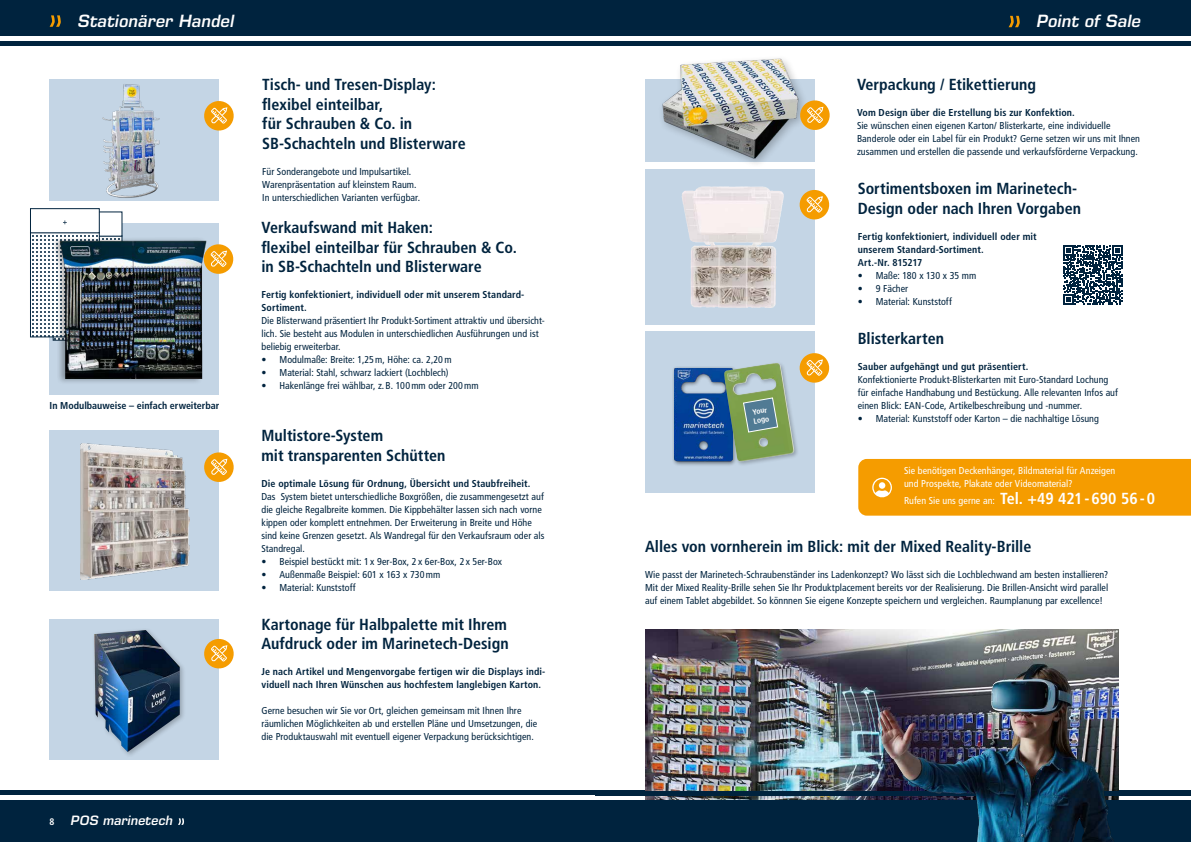
<style>
.page{position:relative;width:1191px;height:842px;background:#fff}
.page>*{position:absolute;margin:0;border:0;box-sizing:border-box;transform-origin:0 0}
.t1{font:italic 600 17px "Eurostile LT Pro";color:#fff}
.t2{font:700 condensed 16px/19.5px "Frutiger LT Std";color:#00233e}
.t3{font:italic 600 13px "Eurostile LT Pro";color:#fff}
.t4{font:condensed 10px/13px "Frutiger LT Std";letter-spacing:.005em;color:#00233e}
.t5{font:700 condensed 10px/13px "Frutiger LT Std";letter-spacing:.01em;color:#00233e}
.t6{font:condensed 10px/13px "Frutiger LT Std";letter-spacing:.005em;color:#fff}
.t7{font:700 condensed 9.5px "Frutiger LT Std";color:#fff}
.t8{font:700 condensed 7.7px/9.2px "Frutiger LT Std";color:#fff}
.s1{font-weight:700;font-size:16px}
</style>
<div class="page">
<div style="left:50px;top:223px;width:169px;height:172px;background:#c4d5e5"></div>
<div style="left:53px;top:211px;width:69px;height:26px;background:#fff"></div>
<svg style="left:32px;top:234px;width:25px;height:101px"></svg>
<div style="left:30px;top:232px;width:70px;height:105px;border:1px solid #00233e"></div>
<div style="left:30px;top:208px;width:70px;height:25px;background:#fff;border:1px solid #00233e"></div>
<div style="left:50px;top:79px;width:169px;height:122px;background:#c4d5e5"></div>
<img style="left:102px;top:84px;width:58px;height:114px">
<div style="left:645px;top:79px;width:169px;height:83px;background:#c4d5e5"></div>
<div style="left:0;top:791px;width:1191px;height:51px;background:#00233e"></div>
<div style="left:0;top:0;width:1191px;height:45px;background:#00233e"></div>
<hr style="left:0;top:795px;width:1191px;height:4px;background:#fff">
<hr style="left:0;top:37px;width:1191px;height:4px;background:#fff">
<svg style="left:178px;top:818px;width:6px;height:7px"></svg>
<div style="left:50px;top:619px;width:169px;height:141px;background:#c4d5e5"></div>
<div style="left:50px;top:431px;width:169px;height:160px;background:#c4d5e5"></div>
<img style="left:80px;top:443px;width:109px;height:136px">
<svg style="left:645px;top:169px;width:169px;height:155px;background:#c7d0d9"></svg>
<img style="left:681px;top:186px;width:63px;height:60px">
<div style="left:645px;top:331px;width:169px;height:162px;background:#c4d5e5"></div>
<div style="left:672px;top:366px;width:65px;height:100px;background:#000;opacity:.5"></div>
<img style="left:674px;top:368px;width:48px;height:94px">
<svg style="left:798px;top:187px;width:32px;height:34px"></svg>
<div style="left:722px;top:361px;width:77px;height:106px;background:#000;opacity:.25"></div>
<img style="left:724px;top:363px;width:52px;height:47px">
<svg style="left:798px;top:351px;width:32px;height:33px"></svg>
<svg style="left:743px;top:397px;width:35px;height:36px"></svg>
<div style="left:91px;top:627px;width:95px;height:131px;background:#000;opacity:.25"></div>
<img style="left:94px;top:630px;width:51px;height:85px">
<div style="left:658px;top:54px;width:150px;height:114px;background:#000;opacity:.25"></div>
<img style="left:651px;top:45px;width:153px;height:115px">
<img style="left:645px;top:630px;width:184px;height:169px">
<hr style="left:595px;top:791px;width:596px;height:4px;background:#00233e">
<svg style="left:1063px;top:245px;width:59px;height:59px"></svg>
<svg style="left:204px;top:101px;width:30px;height:30px"></svg>
<img style="left:829px;top:630px;width:289px;height:212px">
<div style="left:51px;top:236px;width:156px;height:149px;background:#000;opacity:.3"></div>
<img style="left:57px;top:224px;width:150px;height:155px">
<div style="left:858px;top:459px;width:333px;height:57px;background:#f59c00"></div>
<svg style="left:1008px;top:16px;width:11px;height:11px"></svg>
<svg style="left:202px;top:242px;width:32px;height:33px"></svg>
<svg style="left:204px;top:452px;width:30px;height:30px"></svg>
<svg style="left:204px;top:639px;width:30px;height:30px"></svg>
<svg style="left:798px;top:98px;width:32px;height:33px"></svg>
<svg style="left:50px;top:15px;width:11px;height:12px"></svg>
<h1 class="t1" style="left:78px;top:10px;width:158px">Stationärer Handel</h1>
<p class="t5" style="left:50px;top:399px;width:171px">In Modulbauweise – einfach erweiterbar</p>
<h2 class="t2" style="left:262px;top:75px;width:205px">Tisch- und Tresen-Display: flexibel einteilbar,<br>für Schrauben &amp; Co. in<br>SB-Schachteln und Blisterware</h2>
<p class="t4" style="left:262px;top:165px;width:159px">Für Sonderangebote und Impulsartikel.<br>Warenpräsentation auf kleinstem Raum.<br>In unterschiedlichen Varianten verfügbar.</p>
<h2 class="t2" style="left:261px;top:218px;width:257px">Verkaufswand mit Haken:<br>flexibel einteilbar für Schrauben &amp; Co. in SB-Schachteln und Blisterware</h2>
<p class="t5" style="left:261px;top:288px;width:264px">Fertig konfektioniert, individuell oder mit unserem Standard-<br>Sortiment.</p>
<p class="t4" style="left:261px;top:314px;width:285px">Die Blisterwand präsentiert Ihr Produkt-Sortiment attraktiv und übersicht&shy;lich. Sie besteht aus Modulen in unterschiedlichen Ausführungen und ist beliebig erweiterbar.</p>
<p class="t4" style="left:261px;top:353px;width:191px">• Modulmaße: Breite: 1,25m, Höhe: ca. 2,20m</p>
<p class="t4" style="left:261px;top:366px;width:189px">• Material: Stahl, schwarz lackiert (Lochblech)</p>
<p class="t4" style="left:261px;top:379px;width:219px">• Hakenlänge frei wählbar, z.B. 100mm oder 200mm</p>
<h2 class="t2" style="left:261px;top:426px;width:185px">Multistore-System<br>mit transparenten Schütten</h2>
<p class="t5" style="left:261px;top:477px;width:270px">Die optimale Lösung für Ordnung, Übersicht und Staubfreiheit.</p>
<p class="t4" style="left:261px;top:490px;width:284px">Das System bietet unterschiedliche Boxgrößen, die zusammengesetzt auf die gleiche Regalbreite kommen. Die Kippbehälter lassen sich nach vorne kippen oder komplett entnehmen. Der Erweiterung in Breite und Höhe sind keine Grenzen gesetzt. Als Wandregal für den Verkaufsraum oder als Standregal.</p>
<p class="t4" style="left:261px;top:555px;width:242px">• Beispiel bestückt mit: 1 x 9er-Box, 2 x 6er-Box, 2 x 5er-Box</p>
<p class="t4" style="left:261px;top:568px;width:180px">• Außenmaße Beispiel: 601 x 163 x 730mm</p>
<p class="t4" style="left:261px;top:581px;width:95px">• Material: Kunststoff</p>
<h2 class="t2" style="left:261px;top:615px;width:249px">Kartonage für Halbpalette mit Ihrem<br>Aufdruck oder im Marinetech-Design</h2>
<p class="t5" style="left:261px;top:665px;width:285px">Je nach Artikel und Mengenvorgabe fertigen wir die Displays indi&shy;viduell nach Ihren Wünschen aus hochfestem langlebigen Karton.</p>
<p class="t4" style="left:261px;top:704px;width:277px">Gerne besuchen wir Sie vor Ort, gleichen gemeinsam mit Ihnen Ihre räumlichen Möglichkeiten ab und erstellen Pläne und Umsetzungen, die die Produktauswahl mit eventuell eigener Verpackung berücksichtigen.</p>
<p class="t7" style="left:50px;top:816px;width:6px">8</p>
<h3 class="t3" style="left:71px;top:812px;width:104px">POS marinetech</h3>
<h1 class="t1" style="left:1036px;top:11px;width:106px">Point of Sale</h1>
<p class="t8" style="left:751px;top:408px;width:17px;rotate:-10deg">Your<br>Logo</p>
<h2 class="t2" style="left:857px;top:75px;width:181px">Verpackung / Etikettierung</h2>
<p class="t5" style="left:857px;top:106px;width:219px">Vom Design über die Erstellung bis zur Konfektion.</p>
<p class="t4" style="left:857px;top:119px;width:285px">Sie wünschen einen eigenen Karton/ Blisterkarte, eine individuelle<br>Banderole oder ein Label für ein Produkt? Gerne setzen wir uns mit Ihnen zusammen und erstellen die passende und verkaufsförderne Verpackung.</p>
<h2 class="t2" style="left:857px;top:179px;width:225px">Sortimentsboxen im Marinetech-<br>Design oder nach Ihren Vorgaben</h2>
<p class="t5" style="left:857px;top:230px;width:180px">Fertig konfektioniert, individuell oder mit unserem Standard-Sortiment.<br>Art.-Nr. 815217</p>
<p class="t4" style="left:857px;top:269px;width:120px">• Maße: 180 x 130 x 35 mm</p>
<p class="t4" style="left:857px;top:282px;width:52px">• 9 Fächer</p>
<p class="t4" style="left:857px;top:295px;width:95px">• Material: Kunststoff</p>
<h2 class="t2" style="left:857px;top:329px;width:88px">Blisterkarten</h2>
<p class="t5" style="left:857px;top:360px;width:172px">Sauber aufgehängt und gut präsentiert.</p>
<p class="t4" style="left:857px;top:373px;width:262px">Konfektionierte Produkt-Blisterkarten mit Euro-Standard Lochung für einfache Handhabung und Bestückung. Alle relevanten Infos auf einen Blick: EAN-Code, Artikelbeschreibung und -nummer.</p>
<p class="t4" style="left:857px;top:412px;width:243px">• Material: Kunststoff oder Karton – die nachhaltige Lösung</p>
<p class="t6" style="left:904px;top:464px;width:213px">Sie benötigen Deckenhänger, Bildmaterial für Anzeigen und Prospekte, Plakate oder Videomaterial?</p>
<p class="t6" style="left:904px;top:494px;width:252px">Rufen Sie uns gerne an: <span class="s1">Tel. +49 421-690 56-0</span></p>
<h2 class="t2" style="left:645px;top:537px;width:388px">Alles von vornherein im Blick: mit der Mixed Reality-Brille</h2>
<p class="t4" style="left:645px;top:568px;width:465px;text-align:justify">Wie passt der Marinetech-Schraubenständer ins Ladenkonzept? Wo lässt sich die Lochblechwand am besten installieren?<br>Mit der Mixed Reality-Brille sehen Sie Ihr Produktplacement bereits vor der Realisierung. Die Brillen-Ansicht wird parallel auf einem Tablet abgebildet. So könnnen Sie eigene Konzepte speichern und vergleichen. Raumplanung par excellence!</p>
</div>
